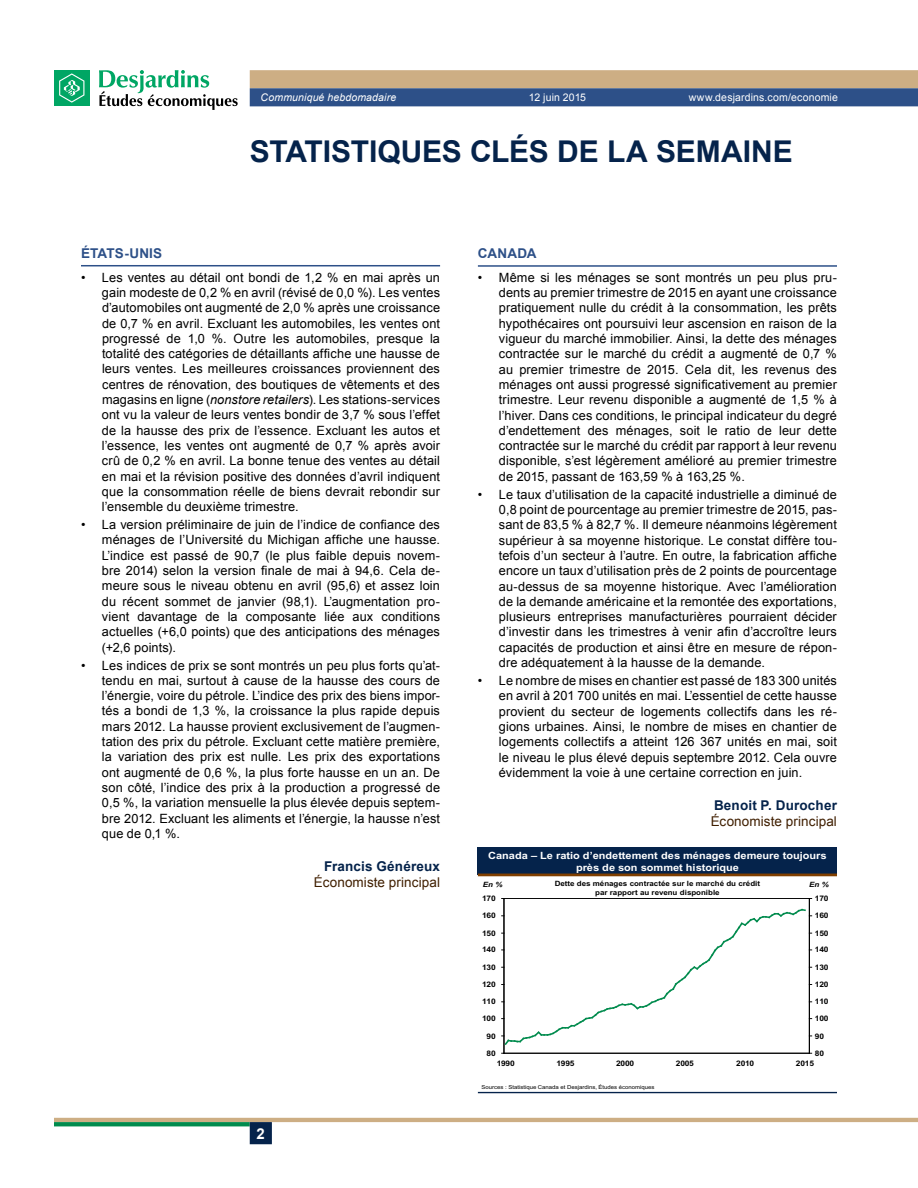
<style>
.page{position:relative;width:918px;height:1188px;background:#fff}
.page>*{position:absolute;margin:0;border:0;box-sizing:border-box;transform-origin:0 0}
.t1{font:700 30px "Arial";color:#05234b}
.t2{font:700 15px "Arial";color:#fff}
.t3{font:13.5px "Arial";letter-spacing:.005em;color:#401f00}
.t4{font:700 13.5px "Arial";letter-spacing:.015em;color:#05234b}
.t5{font:700 13.5px "Arial";letter-spacing:.015em;color:#2d5088}
.t6{font:12.75px/15.3px "Arial";letter-spacing:.01em;color:#000;text-align:justify}
.t7{font:10.5px "Arial";letter-spacing:.015em;color:#fff}
.t8{font:italic 10.5px "Arial";letter-spacing:.015em;color:#fff}
.t9{font:700 10.05px/12px "Arial";color:#fff;text-align:center;scale:1.1 1}
.t10{font:700 7.65px "Arial";letter-spacing:-.025em;color:#000;scale:1.1 1}
.t11{font:700 7.2px/8.7px "Arial";color:#000;text-align:center;scale:1.1 1}
.t12{font:italic 700 7.2px "Arial";color:#000;scale:1.1 1}
.t13{font:5.4px "Arial";letter-spacing:.005em;color:#000;scale:1.1 1}
.s1{font-style:italic}
</style>
<div class="page">
<svg style="left:250px;top:70px;width:668px;height:36px;background:#7e8087"></svg>
<hr style="left:54px;top:1118px;width:864px;height:4px;background:#cdae84">
<svg style="left:54px;top:1122px;width:196px;height:4px"></svg>
<div style="left:250px;top:1122px;width:22px;height:22px;background:#05234b;border:2px solid #05234b"></div>
<div style="left:54px;top:70px;width:36px;height:36px;background:#00a664"></div>
<svg style="left:59px;top:73px;width:25px;height:30px"></svg>
<svg style="left:99px;top:70px;width:139px;height:40px"></svg>
<hr style="left:81px;top:265px;width:359px;height:1px;background:#2d5088">
<hr style="left:478px;top:265px;width:359px;height:2px;background:#2d5088">
<div style="left:478px;top:848px;width:359px;height:27px;background:#05234b"></div>
<hr style="left:478px;top:873px;width:359px;height:3px;background:#803f00">
<hr style="left:478px;top:1092px;width:359px;height:1px;background:#05234b">
<hr style="left:504px;top:898px;width:305px;height:1px;background:#000">
<hr style="left:504px;top:899px;width:1px;height:154px;background:#000">
<hr style="left:504px;top:1053px;width:305px;height:1px;background:#000">
<hr style="left:809px;top:899px;width:1px;height:154px;background:#000">
<svg style="left:502px;top:908px;width:310px;height:138px"></svg>
<p class="t8" style="left:261px;top:91px;width:137px">Communiqué hebdomadaire</p>
<p class="t7" style="left:529px;top:91px;width:59px">12 juin 2015</p>
<p class="t7" style="left:689px;top:91px;width:151px">www.desjardins.com/economie</p>
<h1 class="t1" style="left:250px;top:132px;width:19px">Stat</h1>
<h1 class="t1" style="left:323px;top:132px;width:376px">istiques clés de la sema</h1>
<h1 class="t1" style="left:743px;top:132px;width:48px">ine</h1>
<p class="t5" style="left:81px;top:245px;width:10px">État</p>
<p class="t5" style="left:115px;top:245px;width:49px">s-Unis</p>
<p class="t6" style="left:102px;top:270px;width:340px;text-indent:-21px">• Les ventes au détail ont bondi de 1,2 % en mai après un gain modeste de 0,2 % en avril (révisé de 0,0 %). Les ventes d’automobiles ont augmenté de 2,0 % après une croissance de 0,7 % en avril. Excluant les automobiles, les ventes ont progressé de 1,0 %. Outre les automobiles, presque la totalité des catégories de détaillants affiche une hausse de leurs ventes. Les meilleures croissances proviennent des centres de rénovation, des boutiques de vêtements et des magasins en ligne (<span class="s1">nonstore retailers</span>). Les stations-services ont vu la valeur de leurs ventes bondir de 3,7 % sous l’effet de la hausse des prix de l’essence. Excluant les autos et l’essence, les ventes ont augmenté de 0,7 % après avoir crû de 0,2 % en avril. La bonne tenue des ventes au détail en mai et la révision positive des données d’avril indiquent que la consommation réelle de biens devrait rebondir sur l’ensemble du deuxième trimestre.</p>
<p class="t6" style="left:102px;top:517px;width:340px;text-indent:-21px">• La version préliminaire de juin de l’indice de confiance des ménages de l’Université du Michigan affiche une hausse.<br>L’indice est passé de 90,7 (le plus faible depuis novem&shy;bre 2014) selon la version finale de mai à 94,6. Cela de&shy;meure sous le niveau obtenu en avril (95,6) et assez loin du récent sommet de janvier (98,1). L’augmentation pro&shy;vient davantage de la composante liée aux conditions actuelles (+6,0 points) que des anticipations des ménages (+2,6 points).</p>
<p class="t6" style="left:102px;top:658px;width:340px;text-indent:-21px">• Les indices de prix se sont montrés un peu plus forts qu’at&shy;tendu en mai, surtout à cause de la hausse des cours de l’énergie, voire du pétrole. L’indice des prix des biens impor&shy;tés a bondi de 1,3 %, la croissance la plus rapide depuis mars 2012. La hausse provient exclusivement de l’augmen&shy;tation des prix du pétrole. Excluant cette matière première, la variation des prix est nulle. Les prix des exportations ont augmenté de 0,6 %, la plus forte hausse en un an. De son côté, l’indice des prix à la production a progressé de 0,5 %, la variation mensuelle la plus élevée depuis septem&shy;bre 2012. Excluant les aliments et l’énergie, la hausse n’est que de 0,1 %.</p>
<p class="t4" style="left:324px;top:857px;width:117px">Francis Généreux</p>
<p class="t3" style="left:314px;top:874px;width:128px">Économiste principal</p>
<p class="t2" style="left:257px;top:1124px;width:10px">2</p>
<p class="t5" style="left:478px;top:245px;width:41px">Canada</p>
<p class="t6" style="left:499px;top:270px;width:340px;text-indent:-21px">• Même si les ménages se sont montrés un peu plus pru&shy;dents au premier trimestre de 2015 en ayant une croissance pratiquement nulle du crédit à la consommation, les prêts hypothécaires ont poursuivi leur ascension en raison de la vigueur du marché immobilier. Ainsi, la dette des ménages contractée sur le marché du crédit a augmenté de 0,7 % au premier trimestre de 2015. Cela dit, les revenus des ménages ont aussi progressé significativement au premier trimestre. Leur revenu disponible a augmenté de 1,5 % à l’hiver. Dans ces conditions, le principal indicateur du degré d’endettement des ménages, soit le ratio de leur dette contractée sur le marché du crédit par rapport à leur revenu disponible, s’est légèrement amélioré au premier trimestre de 2015, passant de 163,59 % à 163,25 %.</p>
<p class="t6" style="left:499px;top:487px;width:340px;text-indent:-21px">• Le taux d’utilisation de la capacité industrielle a diminué de 0,8 point de pourcentage au premier trimestre de 2015, pas&shy;sant de 83,5 % à 82,7 %. Il demeure néanmoins légèrement supérieur à sa moyenne historique. Le constat diffère tou&shy;tefois d’un secteur à l’autre. En outre, la fabrication affiche encore un taux d’utilisation près de 2 points de pourcentage au-dessus de sa moyenne historique. Avec l’amélioration de la demande américaine et la remontée des exportations, plusieurs entreprises manufacturières pourraient décider d’investir dans les trimestres à venir afin d’accroître leurs capacités de production et ainsi être en mesure de répon&shy;dre adéquatement à la hausse de la demande.</p>
<p class="t6" style="left:499px;top:673px;width:340px;text-indent:-21px">• Le nombre de mises en chantier est passé de 183 300 unités en avril à 201 700 unités en mai. L’essentiel de cette hausse provient du secteur de logements collectifs dans les ré&shy;gions urbaines. Ainsi, le nombre de mises en chantier de logements collectifs a atteint 126 367 unités en mai, soit le niveau le plus élevé depuis septembre 2012. Cela ouvre évidemment la voie à une certaine correction en juin.</p>
<p class="t4" style="left:714px;top:797px;width:125px">Benoit P. Durocher</p>
<p class="t3" style="left:711px;top:813px;width:128px">Économiste principal</p>
<p class="t9" style="left:488px;top:850px;width:309px">Canada – Le ratio d’endettement des ménages demeure toujours près de son sommet historique</p>
<p class="t11" style="left:555px;top:880px;width:188px">Dette des ménages contractée sur le marché du crédit par rapport au revenu disponible</p>
<p class="t12" style="left:483px;top:880px;width:19px">En %</p>
<p class="t12" style="left:809px;top:880px;width:19px">En %</p>
<p class="t10" style="left:482px;top:894px;width:14px">170</p>
<p class="t10" style="left:815px;top:894px;width:14px">170</p>
<p class="t10" style="left:482px;top:911px;width:14px">160</p>
<p class="t10" style="left:815px;top:911px;width:14px">160</p>
<p class="t10" style="left:482px;top:929px;width:14px">150</p>
<p class="t10" style="left:815px;top:929px;width:14px">150</p>
<p class="t10" style="left:482px;top:945px;width:14px">140</p>
<p class="t10" style="left:815px;top:945px;width:14px">140</p>
<p class="t10" style="left:482px;top:963px;width:14px">130</p>
<p class="t10" style="left:815px;top:963px;width:14px">130</p>
<p class="t10" style="left:482px;top:980px;width:14px">120</p>
<p class="t10" style="left:815px;top:980px;width:14px">120</p>
<p class="t10" style="left:482px;top:997px;width:14px">110</p>
<p class="t10" style="left:815px;top:997px;width:14px">110</p>
<p class="t10" style="left:482px;top:1014px;width:14px">100</p>
<p class="t10" style="left:815px;top:1014px;width:14px">100</p>
<p class="t10" style="left:487px;top:1031px;width:10px">90</p>
<p class="t10" style="left:815px;top:1031px;width:10px">90</p>
<p class="t10" style="left:487px;top:1049px;width:10px">80</p>
<p class="t10" style="left:815px;top:1049px;width:10px">80</p>
<p class="t10" style="left:497px;top:1059px;width:18px">1990</p>
<p class="t10" style="left:556px;top:1059px;width:18px">1995</p>
<p class="t10" style="left:616px;top:1059px;width:18px">2000</p>
<p class="t10" style="left:676px;top:1059px;width:18px">2005</p>
<p class="t10" style="left:736px;top:1059px;width:18px">2010</p>
<p class="t10" style="left:796px;top:1059px;width:18px">2015</p>
<p class="t13" style="left:481px;top:1084px;width:159px">Sources : Statistique Canada et Desjardins, Études économiques</p>
</div>
